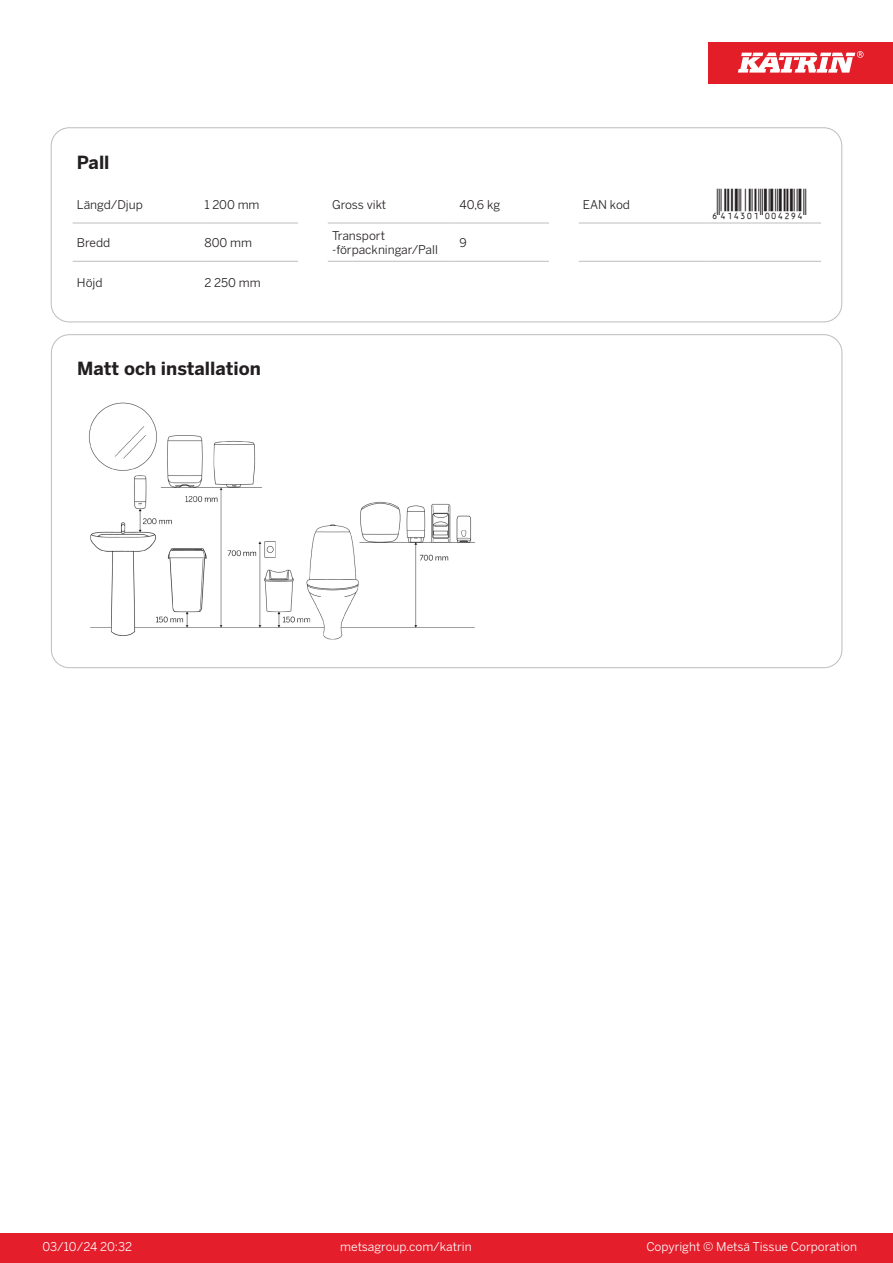
<style>
.page{position:relative;width:893px;height:1263px;background:#fff}
.page>*{position:absolute;margin:0;border:0;box-sizing:border-box;transform-origin:0 0}
.T_EAN{font:30px "Viisas EAN Matala";color:#231f20}
.T_TableHeader{font:700 18px "Benton Sans";color:#231f20}
.T_TableBody{font:12px "Benton Sans";color:#231f20}
.t1{font:12px "Benton Sans";color:#fff}
</style>
<div class="page">
<div style="left:0;top:1233px;width:893px;height:30px;background:#e41e2b"></div>
<div style="left:708px;top:43px;width:185px;height:41px;background:#e31e28"></div>
<svg style="left:738px;top:51px;width:126px;height:22px"></svg>
<hr style="left:73px;top:223px;width:127px;height:1px;background:#bcbdc0">
<hr style="left:200px;top:223px;width:98px;height:1px;background:#bcbdc0">
<hr style="left:328px;top:223px;width:127px;height:1px;background:#bcbdc0">
<hr style="left:455px;top:223px;width:94px;height:1px;background:#bcbdc0">
<hr style="left:579px;top:223px;width:127px;height:1px;background:#bcbdc0">
<hr style="left:706px;top:223px;width:115px;height:1px;background:#bcbdc0">
<hr style="left:73px;top:261px;width:127px;height:1px;background:#bcbdc0">
<hr style="left:200px;top:261px;width:98px;height:1px;background:#bcbdc0">
<hr style="left:328px;top:261px;width:127px;height:1px;background:#bcbdc0">
<hr style="left:455px;top:261px;width:94px;height:1px;background:#bcbdc0">
<hr style="left:579px;top:261px;width:127px;height:1px;background:#bcbdc0">
<hr style="left:706px;top:261px;width:115px;height:1px;background:#bcbdc0">
<div style="left:51px;top:128px;width:791px;height:194px;border:1px solid #bcbdc0;border-radius:18px"></div>
<img style="left:88px;top:402px;width:388px;height:238px">
<p class="T_TableHeader" style="left:77px;top:151px;width:34px">Pall</p>
<p class="T_TableBody" style="left:77px;top:197px;width:68px">Längd/Djup</p>
<p class="T_TableBody" style="left:204px;top:197px;width:57px">1 200 mm</p>
<p class="T_TableBody" style="left:332px;top:197px;width:56px">Gross vikt</p>
<p class="T_TableBody" style="left:460px;top:197px;width:42px">40,6 kg</p>
<p class="T_TableBody" style="left:583px;top:197px;width:49px">EAN kod</p>
<p class="T_EAN" style="left:710px;top:188px;width:97px">*6414301004294*</p>
<p class="T_TableBody" style="left:77px;top:235px;width:35px">Bredd</p>
<p class="T_TableBody" style="left:204px;top:235px;width:49px">800 mm</p>
<p class="T_TableBody" style="left:332px;top:228px;width:55px">Transport</p>
<p class="T_TableBody" style="left:332px;top:243px;width:107px">-förpackningar/Pall</p>
<p class="T_TableBody" style="left:460px;top:235px;width:9px">9</p>
<p class="T_TableBody" style="left:77px;top:276px;width:27px">Höjd</p>
<p class="T_TableBody" style="left:204px;top:276px;width:58px">2 250 mm</p>
<p class="T_TableHeader" style="left:77px;top:357px;width:185px">Matt och installation</p>
<p class="t1" style="left:43px;top:1239px;width:91px">03/10/24 20:32</p>
<p class="t1" style="left:340px;top:1239px;width:133px">metsagroup.com/katrin</p>
<p class="t1" style="left:646px;top:1239px;width:212px">Copyright © Metsä Tissue Corporation</p>
</div>
